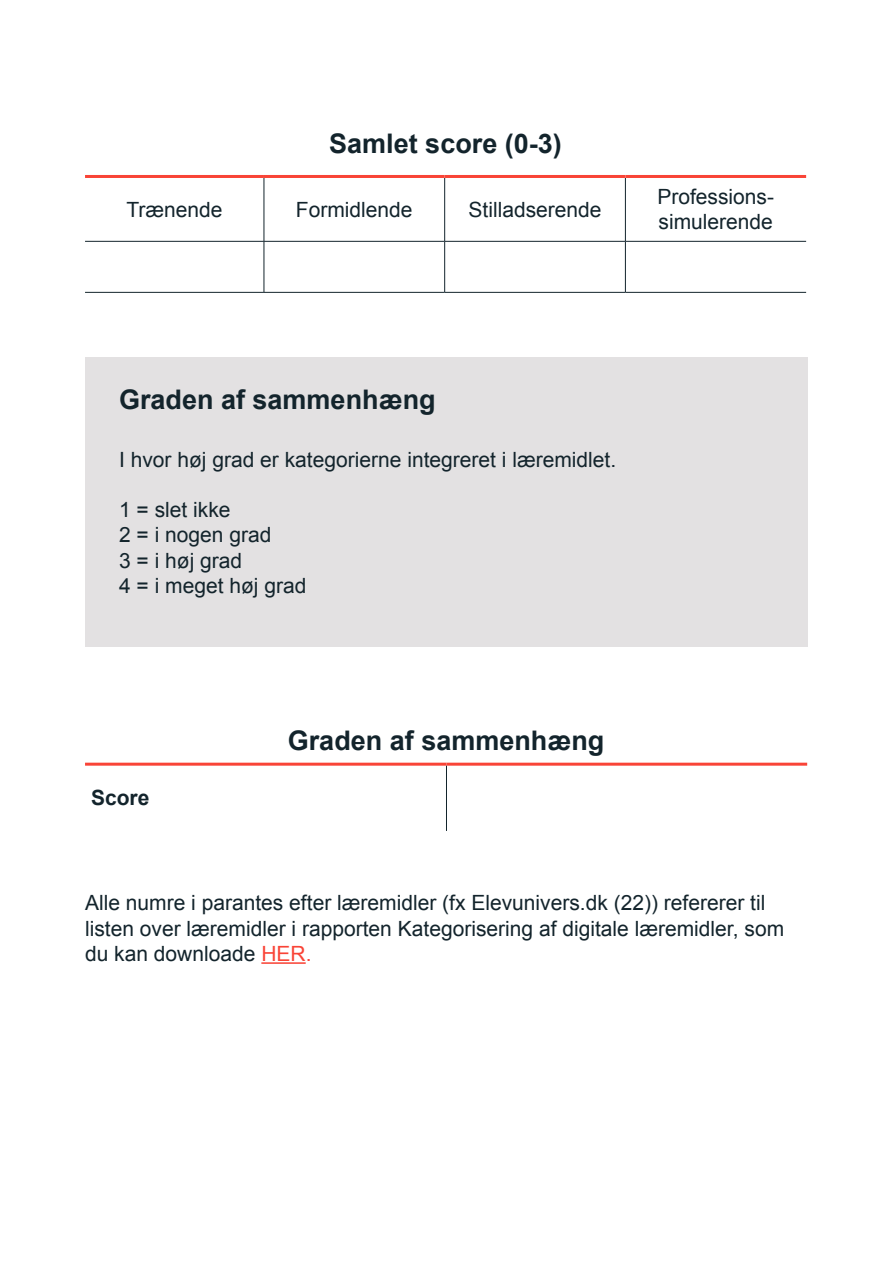
<style>
.page{position:relative;width:893px;height:1263px;background:#fff}
.page>*{position:absolute;margin:0;border:0;box-sizing:border-box;transform-origin:0 0}
.Trin{font:700 27px "Arial";color:#13242c}
.Brødtekst{font:21px/25.2px "Arial";color:#13242c}
.Brødtekst-2{font:700 21px "Arial";color:#13242c}
.s1{color:#f94437}
</style>
<div class="page">
<hr style="left:264px;top:178px;width:1px;height:63px;background:#13242c">
<hr style="left:444px;top:178px;width:1px;height:63px;background:#13242c">
<hr style="left:625px;top:178px;width:1px;height:63px;background:#13242c">
<hr style="left:85px;top:241px;width:179px;height:1px;background:#13242c">
<hr style="left:264px;top:241px;width:181px;height:1px;background:#13242c">
<hr style="left:264px;top:241px;width:1px;height:51px;background:#13242c">
<hr style="left:445px;top:241px;width:180px;height:1px;background:#13242c">
<hr style="left:444px;top:241px;width:1px;height:51px;background:#13242c">
<hr style="left:625px;top:241px;width:181px;height:1px;background:#13242c">
<hr style="left:625px;top:241px;width:1px;height:51px;background:#13242c">
<hr style="left:85px;top:292px;width:179px;height:1px;background:#13242c">
<hr style="left:264px;top:292px;width:181px;height:1px;background:#13242c">
<hr style="left:445px;top:292px;width:180px;height:1px;background:#13242c">
<hr style="left:625px;top:292px;width:181px;height:1px;background:#13242c">
<hr style="left:85px;top:175px;width:179px;height:3px;background:#f94437">
<hr style="left:264px;top:175px;width:181px;height:3px;background:#f94437">
<hr style="left:445px;top:175px;width:180px;height:3px;background:#f94437">
<hr style="left:625px;top:175px;width:181px;height:3px;background:#f94437">
<div style="left:85px;top:357px;width:723px;height:289px;background:#e3e1e2"></div>
<hr style="left:85px;top:763px;width:361px;height:3px;background:#f94437">
<hr style="left:446px;top:763px;width:361px;height:3px;background:#f94437">
<hr style="left:446px;top:766px;width:1px;height:65px;background:#13242c">
<hr style="left:261px;top:962px;width:45px;height:2px;background:#f94437">
<p class="Trin" style="left:329px;top:126px;width:234px">Samlet score (0-3)</p>
<p class="Brødtekst" style="left:126px;top:197px;width:98px">Trænende</p>
<p class="Brødtekst" style="left:296px;top:197px;width:118px">Formidlende</p>
<p class="Brødtekst" style="left:468px;top:197px;width:135px">Stilladserende</p>
<p class="Brødtekst" style="left:657px;top:184px;width:118px">Professions-</p>
<p class="Brødtekst" style="left:659px;top:209px;width:116px">simulerende</p>
<p class="Trin" style="left:119px;top:382px;width:318px">Graden af sammenhæng</p>
<p class="Brødtekst" style="left:119px;top:447px;width:499px">I hvor høj grad er kategorierne integreret i læremidlet.</p>
<p class="Brødtekst" style="left:119px;top:497px;width:113px">1 = slet ikke</p>
<p class="Brødtekst" style="left:119px;top:523px;width:154px">2 = i nogen grad</p>
<p class="Brødtekst" style="left:119px;top:548px;width:125px">3 = i høj grad</p>
<p class="Brødtekst" style="left:119px;top:573px;width:189px">4 = i meget høj grad</p>
<p class="Brødtekst-2" style="left:91px;top:784px;width:60px">Score</p>
<p class="Trin" style="left:288px;top:723px;width:318px">Graden af sammenhæng</p>
<p class="Brødtekst" style="left:85px;top:891px;width:701px">Alle numre i parantes efter læremidler (fx Elevunivers.dk (22)) refererer til listen over læremidler i rapporten Kategorisering af digitale læremidler, som du kan downloade <span class="s1">HER.</span></p>
</div>
